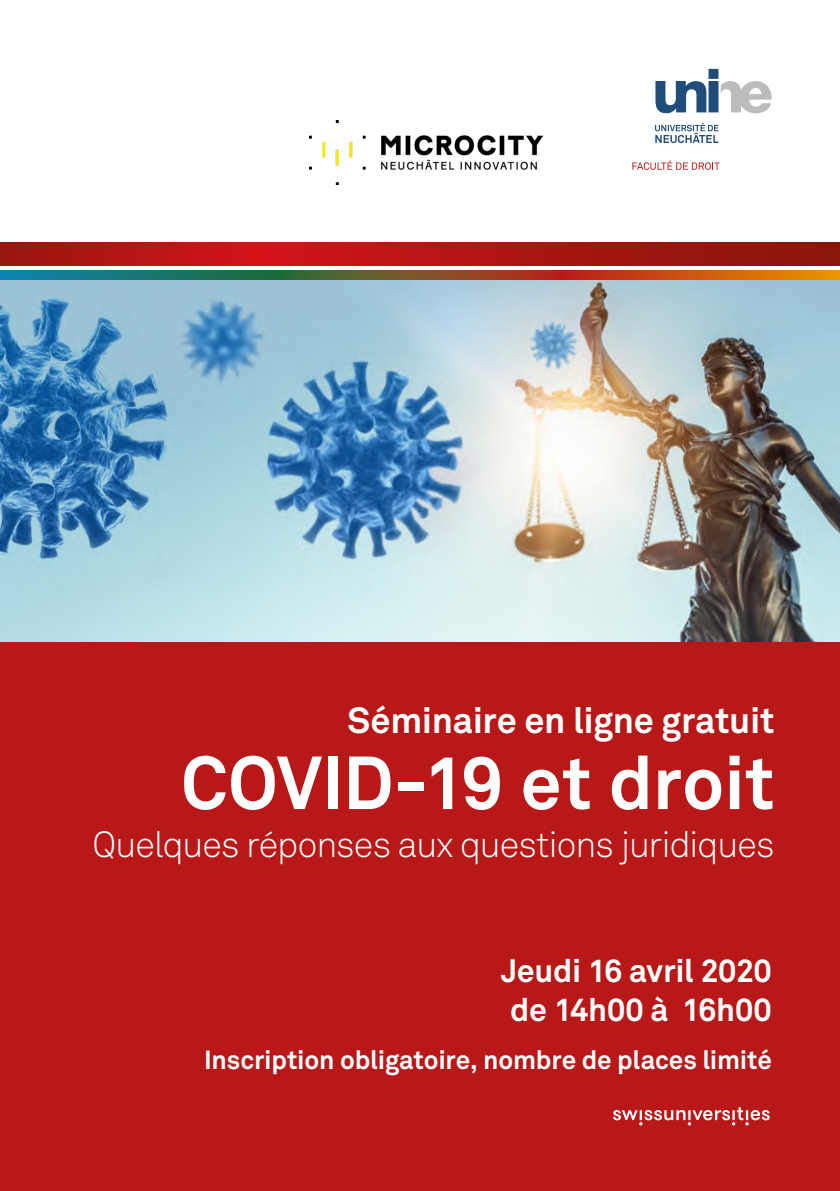
<style>
.page{position:relative;width:840px;height:1191px;background:#fff}
.page>*{position:absolute;margin:0;border:0;box-sizing:border-box;transform-origin:0 0}
.t1{font:700 74px "Akkurat";letter-spacing:-.005em;color:#fff}
.t2{font:300 36px "Akkurat";letter-spacing:-.03em;color:#fff}
.t3{font:700 36px "Akkurat";letter-spacing:-.01em;color:#fff}
.t4{font:700 32px/38.4px "Akkurat";letter-spacing:-.005em;color:#fff}
.t5{font:700 26px "Akkurat";letter-spacing:-.005em;color:#fff}
</style>
<div class="page">
<svg style="left:0;top:243px;width:839px;height:22px;background:#ad1512"></svg>
<svg style="left:0;top:270px;width:279px;height:10px;background:#177675"></svg>
<svg style="left:279px;top:270px;width:280px;height:10px;background:#774f28"></svg>
<svg style="left:559px;top:270px;width:280px;height:10px;background:#cf580d"></svg>
<div style="left:0;top:641px;width:839px;height:550px;background:#b81817"></div>
<img style="left:0;top:280px;width:839px;height:361px">
<svg style="left:613px;top:1107px;width:156px;height:18px"></svg>
<svg style="left:632px;top:160px;width:87px;height:10px"></svg>
<svg style="left:655px;top:69px;width:116px;height:44px"></svg>
<svg style="left:655px;top:123px;width:63px;height:20px"></svg>
<img style="left:310px;top:121px;width:232px;height:64px">
<h2 class="t3" style="left:347px;top:697px;width:428px">Séminaire en ligne gratuit</h2>
<h1 class="t1" style="left:181px;top:736px;width:594px">COVID-19 et droit</h1>
<h2 class="t2" style="left:92px;top:822px;width:683px">Quelques réponses aux questions juridiques</h2>
<p class="t4" style="left:501px;top:952px;width:272px">Jeudi 16 avril 2020 de 14h00 à 16h00</p>
<p class="t5" style="left:204px;top:1043px;width:569px">Inscription obligatoire, nombre de places limité</p>
</div>
